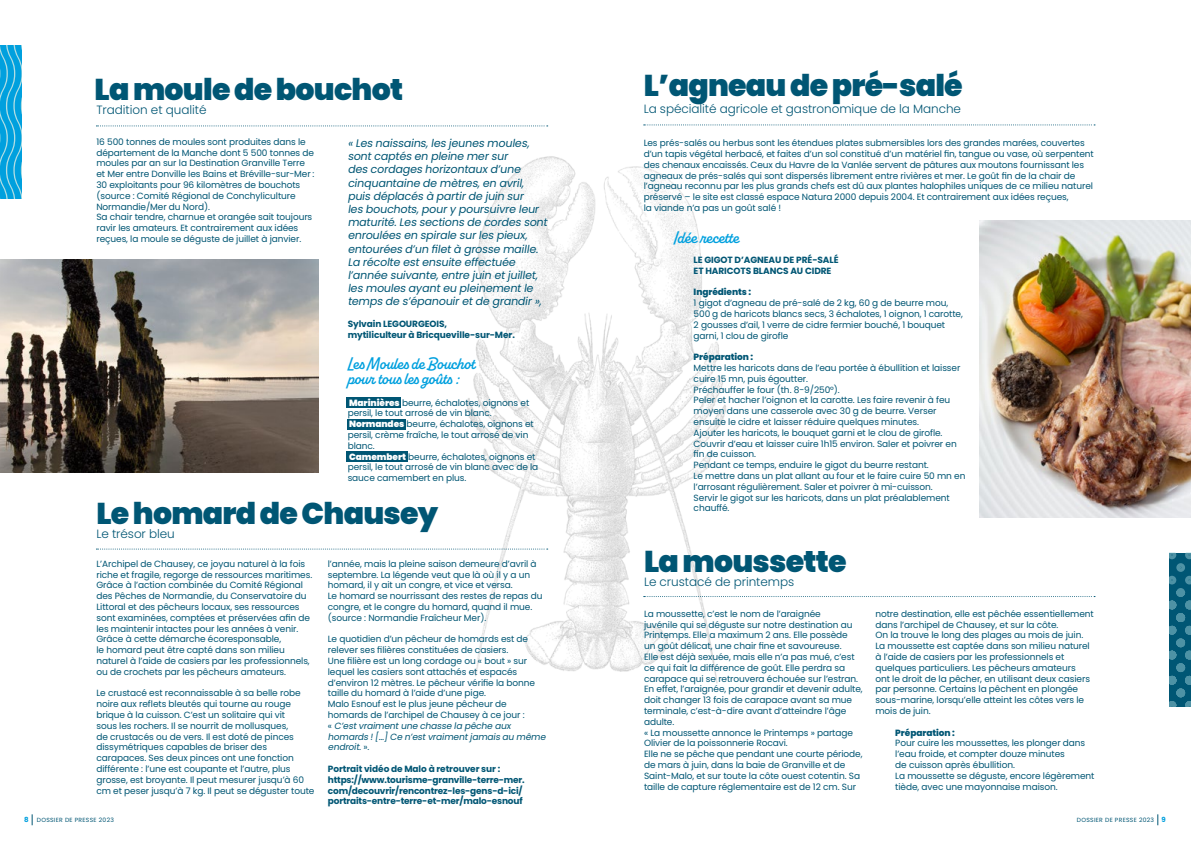
<style>
.page{position:relative;width:1191px;height:842px;background:#fff}
.page>*{position:absolute;margin:0;border:0;box-sizing:border-box;transform-origin:0 0}
.t1{font:900 30px "Poppins";letter-spacing:-.025em;color:#005674}
.t2{font:600 17px/15px "Alkaline";letter-spacing:-.01em;color:#00a0de}
.t3{font:300 12px "Poppins";letter-spacing:-.005em;color:#005674}
.t4{font:italic 11px/13.2px "Poppins";color:#005674}
.t5{font:9px/10.8px "Poppins";letter-spacing:-.01em;color:#005674}
.t6{font:700 9px/10.8px "Poppins";letter-spacing:-.01em;color:#005674}
.t7{font:800 9px "Poppins";letter-spacing:-.01em;color:#005674}
.t8{font:6px "Poppins";letter-spacing:.05em;color:#005674}
.s1{font-weight:900;color:#fff}
.s2{font-style:italic}
.s3{font-weight:700;font-size:7px;color:#00a0de}
</style>
<div class="page">
<div style="left:347px;top:397px;width:54px;height:10px;background:#005674"></div>
<div style="left:347px;top:419px;width:59px;height:10px;background:#005674"></div>
<div style="left:347px;top:452px;width:61px;height:10px;background:#005674"></div>
<img style="left:440px;top:156px;width:286px;height:527px">
<img style="left:0;top:259px;width:318px;height:214px">
<svg style="left:96px;top:125px;width:452px;height:1px"></svg>
<svg style="left:643px;top:124px;width:452px;height:1px"></svg>
<svg style="left:643px;top:596px;width:452px;height:1px"></svg>
<svg style="left:96px;top:549px;width:452px;height:1px"></svg>
<img style="left:979px;top:221px;width:212px;height:296px">
<svg style="left:1169px;top:553px;width:22px;height:153px;background:#186883"></svg>
<svg style="left:0;top:45px;width:21px;height:154px;background:#1ca9de"></svg>
<h1 class="t1" style="left:95px;top:72px;width:310px">La moule de bouchot</h1>
<h3 class="t3" style="left:96px;top:103px;width:112px">Tradition et qualité</h3>
<p class="t5" style="left:96px;top:136px;width:219px">16 500 tonnes de moules sont produites dans le département de la Manche dont 5 500 tonnes de moules par an sur la Destination Granville Terre et Mer entre Donville les Bains et Bréville-sur-Mer :<br>30 exploitants pour 96 kilomètres de bouchots (source : Comité Régional de Conchyliculture Normandie/Mer du Nord).<br>Sa chair tendre, charnue et orangée sait toujours ravir les amateurs. Et contrairement aux idées reçues, la moule se déguste de juillet à janvier.</p>
<p class="t4" style="left:348px;top:137px;width:204px">«Les naissains,les jeunes moules, sontcaptés en pleine mersur<br>des cordages horizontauxd’une cinquantaine de mètres,en avril, puis déplacés à partirde juin sur<br>les bouchots,poury poursuivre leur maturité.Les sections de cordes sont enroulées en spirale surles pieux, entourées d’un filetà grosse maille.<br>La récolte estensuite effectuée l’année suivante,entre juin etjuillet, les moules ayanteu pleinementle temps de s’épanouiretde grandir»,</p>
<p class="t6" style="left:348px;top:318px;width:169px">Sylvain LEGOURGEOIS,<br>mytiliculteur à Bricqueville-sur-Mer.</p>
<h2 class="t2" style="left:348px;top:357px;width:129px">Les Moules de Bouchot pour tous les goûts :</h2>
<p class="t5" style="left:348px;top:397px;width:192px"><span class="s1">Marinières</span> beurre, échalotes, oignons et persil, le tout arrosé de vin blanc.<br><span class="s1">Normandes</span> beurre, échalotes, oignons et persil, crème fraîche, le tout arrosé de vin blanc.<br><span class="s1">Camembert</span> beurre, échalotes, oignons et persil, le tout arrosé de vin blanc avec de la sauce camembert en plus.</p>
<h1 class="t1" style="left:96px;top:496px;width:343px">Le homard de Chausey</h1>
<p class="t5" style="left:96px;top:558px;width:217px">L’Archipel de Chausey, ce joyau naturel à la fois riche et fragile, regorge de ressources maritimes.<br>Grâce à l’action combinée du Comité Régional des Pêches de Normandie, du Conservatoire du Littoral et des pêcheurs locaux, ses ressources sont examinées, comptées et préservées afin de les maintenir intactes pour les années à venir.<br>Grâce à cette démarche écoresponsable,<br>le homard peut être capté dans son milieu naturel à l’aide de casiers par les professionnels, ou de crochets par les pêcheurs amateurs.</p>
<p class="t5" style="left:96px;top:688px;width:220px">Le crustacé est reconnaissable à sa belle robe noire aux reflets bleutés qui tourne au rouge brique à la cuisson. C’est un solitaire qui vit<br>sous les rochers. Il se nourrit de mollusques,<br>de crustacés ou de vers. Il est doté de pinces dissymétriques capables de briser des carapaces. Ses deux pinces ont une fonction différente : l’une est coupante et l’autre, plus grosse, est broyante. Il peut mesurer jusqu’à 60 cm et peser jusqu’à 7 kg. Il peut se déguster toute</p>
<h3 class="t3" style="left:96px;top:527px;width:80px">Le trésor bleu</h3>
<p class="t5" style="left:328px;top:558px;width:216px">l’année, mais la pleine saison demeure d’avril à septembre. La légende veut que là où il y a un homard, il y ait un congre, et vice et versa.<br>Le homard se nourrissant des restes de repas du congre, et le congre du homard, quand il mue. (source : Normandie Fraîcheur Mer).</p>
<p class="t5" style="left:328px;top:634px;width:222px">Le quotidien d’un pêcheur de homards est de relever ses filières constituées de casiers.<br>Une filière est un long cordage ou « bout » sur lequel les casiers sont attachés et espacés d’environ 12 mètres. Le pêcheur vérifie la bonne taille du homard à l’aide d’une pige.<br>Malo Esnouf est le plus jeune pêcheur de homards de l’archipel de Chausey à ce jour :<br>« <span class="s2">C’estvraimentune chasse la pêche aux homards ![…]Ce n’estvraimentjamais au même endroit.</span>» .</p>
<p class="t6" style="left:328px;top:763px;width:198px">Portrait vidéo de Malo à retrouver sur : https://www.tourisme-granville-terre-mer. com/decouvrir/rencontrez-les-gens-d-ici/ portraits-entre-terre-et-mer/malo-esnouf</p>
<p class="t8" style="left:24px;top:816px;width:91px"><span class="s3">8</span> DOSSIER DE PRESSE 2023</p>
<h1 class="t1" style="left:643px;top:69px;width:320px">L’agneau de pré-salé</h1>
<p class="t5" style="left:643px;top:138px;width:451px">Les prés-salés ou herbus sont les étendues plates submersibles lors des grandes marées, couvertes d’un tapis végétal herbacé, et faites d’un sol constitué d’un matériel fin, tangue ou vase, où serpentent des chenaux encaissés. Ceux du Havre de la Vanlée servent de pâtures aux moutons fournissant les agneaux de prés-salés qui sont dispersés librement entre rivières et mer. Le goût fin de la chair de l’agneau reconnu par les plus grands chefs est dû aux plantes halophiles uniques de ce milieu naturel préservé – le site est classé espace Natura 2000 depuis 2004. Et contrairement aux idées reçues,<br>la viande n’a pas un goût salé !</p>
<h2 class="t2" style="left:674px;top:231px;width:67px">Idée recette</h2>
<p class="t6" style="left:693px;top:254px;width:146px">LE GIGOT D’AGNEAU DE PRÉ-SALÉ<br>ET HARICOTS BLANCS AU CIDRE</p>
<p class="t7" style="left:693px;top:287px;width:59px">Ingrédients :</p>
<p class="t5" style="left:693px;top:298px;width:271px">1 gigot d’agneau de pré-salé de 2 kg, 60 g de beurre mou, 500 g de haricots blancs secs, 3 échalotes, 1 oignon, 1 carotte, 2 gousses d’ail, 1 verre de cidre fermier bouché, 1 bouquet garni, 1 clou de girofle</p>
<p class="t7" style="left:693px;top:352px;width:61px">Préparation :</p>
<p class="t5" style="left:693px;top:362px;width:273px">Mettre les haricots dans de l’eau portée à ébullition et laisser cuire 15 mn, puis égoutter.<br>Préchauffer le four (th. 8-9/250°).<br>Peler et hacher l’oignon et la carotte. Les faire revenir à feu moyen dans une casserole avec 30 g de beurre. Verser ensuite le cidre et laisser réduire quelques minutes.<br>Ajouter les haricots, le bouquet garni et le clou de girofle.<br>Couvrir d’eau et laisser cuire 1h15 environ. Saler et poivrer en fin de cuisson.<br>Pendant ce temps, enduire le gigot du beurre restant.<br>Le mettre dans un plat allant au four et le faire cuire 50 mn en l’arrosant régulièrement. Saler et poivrer à mi-cuisson.<br>Servir le gigot sur les haricots, dans un plat préalablement chauffé.</p>
<h3 class="t3" style="left:643px;top:102px;width:319px">La spécialité agricole et gastronomique de la Manche</h3>
<h1 class="t1" style="left:644px;top:544px;width:204px">La moussette</h1>
<p class="t5" style="left:644px;top:608px;width:220px">La moussette, c’est le nom de l’araignée<br>juvénile qui se déguste sur notre destination au Printemps. Elle a maximum 2 ans. Elle possède<br>un goût délicat, une chair fine et savoureuse.<br>Elle est déjà sexuée, mais elle n’a pas mué, c’est ce qui fait la différence de goût. Elle perdra sa carapace qui se retrouvera échouée sur l’estran.<br>En effet, l’araignée, pour grandir et devenir adulte, doit changer 13 fois de carapace avant sa mue terminale, c’est-à-dire avant d’atteindre l’âge adulte.<br>« La moussette annonce le Printemps » partage Olivier de la poissonnerie Rocavi.<br>Elle ne se pêche que pendant une courte période, de mars à juin, dans la baie de Granville et de Saint-Malo, et sur toute la côte ouest cotentin. Sa taille de capture réglementaire est de 12 cm. Sur</p>
<p class="t5" style="left:875px;top:608px;width:220px">notre destination, elle est pêchée essentiellement dans l’archipel de Chausey, et sur la côte.<br>On la trouve le long des plages au mois de juin.<br>La moussette est captée dans son milieu naturel à l’aide de casiers par les professionnels et quelques particuliers. Les pêcheurs amateurs<br>ont le droit de la pêcher, en utilisant deux casiers par personne. Certains la pêchent en plongée sous-marine, lorsqu’elle atteint les côtes vers le mois de juin.</p>
<h3 class="t3" style="left:644px;top:575px;width:152px">Le crustacé de printemps</h3>
<p class="t7" style="left:895px;top:727px;width:61px">Préparation :</p>
<p class="t5" style="left:895px;top:738px;width:201px">Pour cuire les moussettes, les plonger dans l’eau froide, et compter douze minutes<br>de cuisson après ébullition.<br>La moussette se déguste, encore légèrement tiède, avec une mayonnaise maison.</p>
<p class="t8" style="left:1077px;top:816px;width:90px">DOSSIER DE PRESSE 2023 <span class="s3">9</span></p>
</div>
